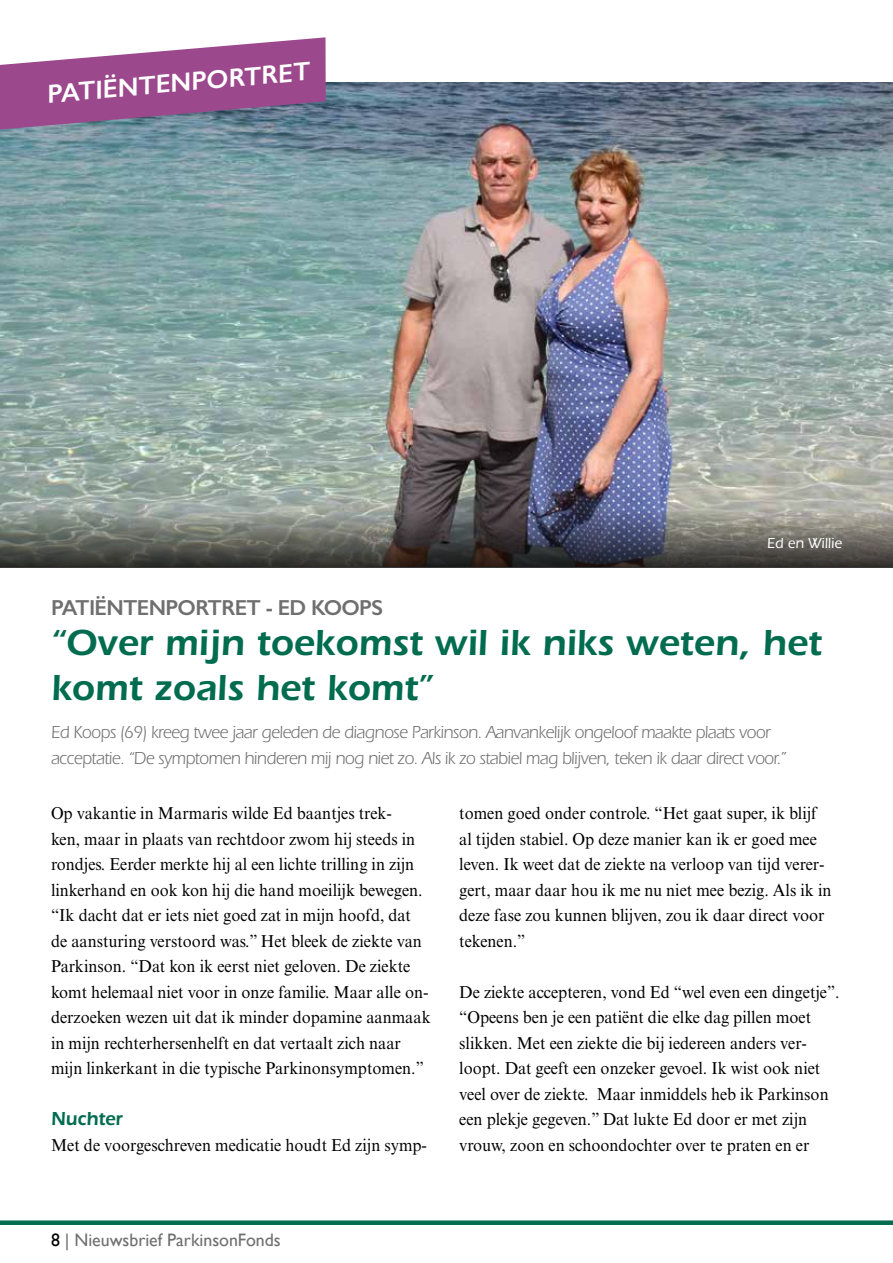
<style>
.page{position:relative;width:893px;height:1263px;background:#fff}
.page>*{position:absolute;margin:0;border:0;box-sizing:border-box;transform-origin:0 0}
.t1{font:600 37.5px/45px "ITC Eras Std";color:#006c4f}
.t2{font:600 26.1px "Gill Sans";color:#fff}
.t3{font:600 21.75px "Gill Sans";letter-spacing:-.03em;color:#706f6f}
.t4{font:600 19.5px "ITC Eras Std";color:#006c4f;scale:.95 1}
.t5{font:18px/25.5px "ITC Eras Std";letter-spacing:-.03em;color:#706f6f;scale:.95 1}
.t6{font:18px "Gill Sans";color:#706f6f}
.t7{font:17.25px/25.5px "Times New Roman MT Std";color:#000;scale:.95 1}
.t8{font:500 15px "ITC Eras Std";color:#fff;scale:.95 1}
.s1{color:#000}
</style>
<div class="page">
<img style="left:0;top:82px;width:893px;height:485px">
<div style="left:0;top:1220px;width:893px;height:5px;background:#006c4f"></div>
<svg style="left:0;top:510px;width:892px;height:57px;background:#5e5e5d"></svg>
<svg style="left:0;top:37px;width:326px;height:93px;background:#a26c9e"></svg>
<h2 class="t2" style="left:45px;top:78px;width:265px;rotate:-5deg">PATIËNTENPORTRET</h2>
<p class="t3" style="left:51px;top:594px;width:333px">PATIËNTENPORTRET - ED KOOPS</p>
<p class="t8" style="left:767px;top:535px;width:80px">Ed en Willie</p>
<h1 class="t1" style="left:51px;top:620px;width:772px">“Over mijn toekomst wil ik niks weten, het komt zoals het komt”</h1>
<p class="t5" style="left:51px;top:720px;width:776px">Ed Koops (69) kreeg twee jaar geleden de diagnose Parkinson. Aanvankelijk ongeloof maakte plaats voor acceptatie. “De symptomen hinderen mij nog niet zo. Als ik zo stabiel mag blijven, teken ik daar direct voor.”</p>
<p class="t7" style="left:51px;top:800px;width:401px">Op vakantie in Marmaris wilde Ed baantjes trek-<br>ken, maar in plaats van rechtdoor zwom hij steeds in rondjes. Eerder merkte hij al een lichte trilling in zijn linkerhand en ook kon hij die hand moeilijk bewegen. “Ik dacht dat er iets niet goed zat in mijn hoofd, dat de aansturing verstoord was.” Het bleek de ziekte van Parkinson. “Dat kon ik eerst niet geloven. De ziekte komt helemaal niet voor in onze familie. Maar alle on&shy;derzoeken wezen uit dat ik minder dopamine aanmaak in mijn rechterhersenhelft en dat vertaalt zich naar mijn linkerkant in die typische Parkinonsymptomen.”</p>
<p class="t4" style="left:51px;top:1107px;width:77px">Nuchter</p>
<p class="t7" style="left:51px;top:1132px;width:397px">Met de voorgeschreven medicatie houdt Ed zijn symp-</p>
<p class="t7" style="left:459px;top:800px;width:393px">tomen goed onder controle. “Het gaat super, ik blijf al tijden stabiel. Op deze manier kan ik er goed mee leven. Ik weet dat de ziekte na verloop van tijd verer&shy;gert, maar daar hou ik me nu niet mee bezig. Als ik in deze fase zou kunnen blijven, zou ik daar direct voor tekenen.”</p>
<p class="t7" style="left:459px;top:979px;width:402px">De ziekte accepteren, vond Ed “wel even een dingetje”. “Opeens ben je een patiënt die elke dag pillen moet slikken. Met een ziekte die bij iedereen anders ver&shy;loopt. Dat geeft een onzeker gevoel. Ik wist ook niet veel over de ziekte. Maar inmiddels heb ik Parkinson een plekje gegeven.” Dat lukte Ed door er met zijn vrouw, zoon en schoondochter over te praten en er</p>
<p class="t6" style="left:51px;top:1229px;width:231px"><span class="s1">8</span> | Nieuwsbrief ParkinsonFonds</p>
</div>
